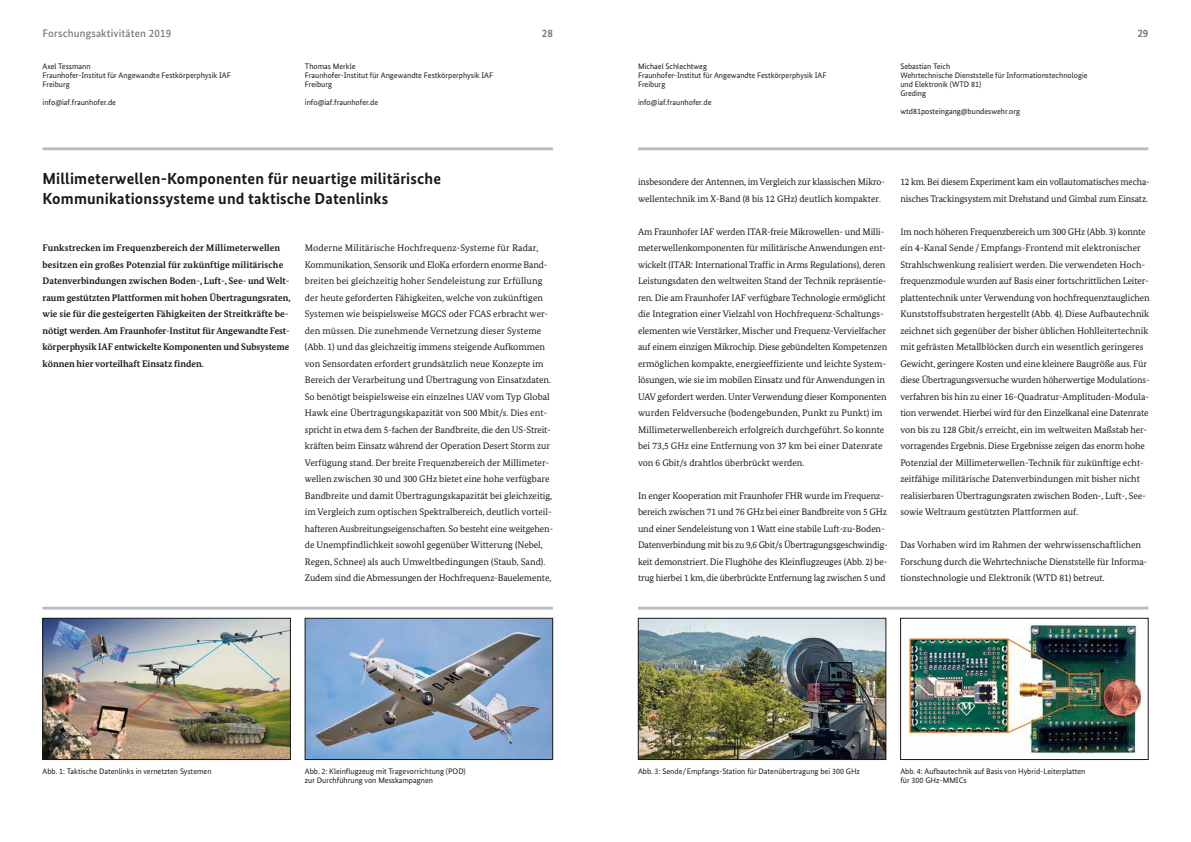
<style>
.page{position:relative;width:1191px;height:842px;background:#fff}
.page>*{position:absolute;margin:0;border:0;box-sizing:border-box;transform-origin:0 0}
._03_Head_Bundessans{font:700 16px "Bundes Sans";letter-spacing:.01em;color:#1a1a18}
._01_Kapitel___Bundes{font:500 11px "Bundes Sans";letter-spacing:.015em;color:#7b7b7a}
._09_Pagina_Bundessan{font:700 11px "Bundes Sans";color:#7b7b7a}
._04_Copy_BundesSerif{font:9.5px/16.5px "Bundes Serif";letter-spacing:-.005em;color:#1a1a18}
._04_Einleitung_Bunde{font:700 9.5px/16.5px "Bundes Serif";color:#1a1a18}
._02_Autor_Bundes_nor{font:8px "Bundes Sans";color:#1a1a18}
._06_Bildunterschrift{font:8px/9px "Bundes Sans";color:#1a1a18}
</style>
<div class="page">
<hr style="left:43px;top:607px;width:510px;height:2px;background:#bbbcbd">
<hr style="left:43px;top:147px;width:510px;height:3px;background:#bbbcbd">
<hr style="left:638px;top:607px;width:510px;height:2px;background:#bbbcbd">
<img style="left:45px;top:620px;width:244px;height:138px">
<div style="left:43px;top:618px;width:248px;height:142px;border:1px solid #1a1a18"></div>
<img style="left:640px;top:620px;width:244px;height:138px">
<div style="left:638px;top:618px;width:248px;height:142px;border:1px solid #1a1a18"></div>
<img style="left:307px;top:620px;width:244px;height:138px">
<div style="left:305px;top:618px;width:248px;height:142px;border:1px solid #1a1a18"></div>
<img style="left:908px;top:620px;width:236px;height:134px">
<div style="left:900px;top:618px;width:248px;height:142px;border:1px solid #1a1a18"></div>
<hr style="left:638px;top:147px;width:510px;height:3px;background:#bbbcbd">
<p class="_01_Kapitel___Bundes" style="left:43px;top:26px;width:130px">Forschungsaktivitäten 2019</p>
<p class="_09_Pagina_Bundessan" style="left:542px;top:26px;width:12px">28</p>
<p class="_09_Pagina_Bundessan" style="left:1137px;top:26px;width:12px">29</p>
<p class="_02_Autor_Bundes_nor" style="left:43px;top:61px;width:50px">Axel Tessmann</p>
<p class="_02_Autor_Bundes_nor" style="left:43px;top:70px;width:190px">Fraunhofer-Institut für Angewandte Festkörperphysik IAF</p>
<p class="_02_Autor_Bundes_nor" style="left:43px;top:79px;width:29px">Freiburg</p>
<p class="_02_Autor_Bundes_nor" style="left:43px;top:97px;width:75px">info@iaf.fraunhofer.de</p>
<p class="_02_Autor_Bundes_nor" style="left:305px;top:61px;width:52px">Thomas Merkle</p>
<p class="_02_Autor_Bundes_nor" style="left:305px;top:70px;width:190px">Fraunhofer-Institut für Angewandte Festkörperphysik IAF</p>
<p class="_02_Autor_Bundes_nor" style="left:305px;top:79px;width:29px">Freiburg</p>
<p class="_02_Autor_Bundes_nor" style="left:305px;top:97px;width:75px">info@iaf.fraunhofer.de</p>
<p class="_02_Autor_Bundes_nor" style="left:638px;top:61px;width:71px">Michael Schlechtweg</p>
<p class="_02_Autor_Bundes_nor" style="left:638px;top:70px;width:190px">Fraunhofer-Institut für Angewandte Festkörperphysik IAF</p>
<p class="_02_Autor_Bundes_nor" style="left:638px;top:79px;width:29px">Freiburg</p>
<p class="_02_Autor_Bundes_nor" style="left:638px;top:97px;width:75px">info@iaf.fraunhofer.de</p>
<p class="_02_Autor_Bundes_nor" style="left:900px;top:61px;width:51px">Sebastian Teich</p>
<p class="_02_Autor_Bundes_nor" style="left:900px;top:70px;width:189px">Wehrtechnische Dienststelle für Informationstechnologie</p>
<p class="_02_Autor_Bundes_nor" style="left:900px;top:79px;width:82px">und Elektronik (WTD 81)</p>
<p class="_02_Autor_Bundes_nor" style="left:900px;top:88px;width:27px">Greding</p>
<p class="_02_Autor_Bundes_nor" style="left:900px;top:106px;width:121px">wtd81posteingang@bundeswehr.org</p>
<p class="_03_Head_Bundessans" style="left:43px;top:169px;width:400px">Millimeterwellen-Komponenten für neuartige militärische</p>
<p class="_03_Head_Bundessans" style="left:43px;top:189px;width:347px">Kommunikationssysteme und taktische Datenlinks</p>
<p class="_04_Einleitung_Bunde" style="left:43px;top:240px;width:249px">Funkstrecken im Frequenzbereich der Millimeterwellen besitzen ein großes Potenzial für zukünftige militärische Datenverbindungen zwischen Boden-, Luft-, See- und Welt&shy;raum gestützten Plattformen mit hohen Übertragungsraten, wie sie für die gesteigerten Fähigkeiten der Streitkräfte be&shy;nötigt werden. Am Fraunhofer-Institut für Angewandte Fest&shy;körperphysik IAF entwickelte Komponenten und Subsysteme können hier vorteilhaft Einsatz finden.</p>
<p class="_04_Copy_BundesSerif" style="left:305px;top:240px;width:250px">Moderne Militärische Hochfrequenz-Systeme für Radar, Kommunikation, Sensorik und EloKa erfordern enorme Band&shy;breiten bei gleichzeitig hoher Sendeleistung zur Erfüllung der heute geforderten Fähigkeiten, welche von zukünftigen Systemen wie beispielsweise MGCS oder FCAS erbracht wer&shy;den müssen. Die zunehmende Vernetzung dieser Systeme (Abb. 1) und das gleichzeitig immens steigende Aufkommen von Sensordaten erfordert grundsätzlich neue Konzepte im Bereich der Verarbeitung und Übertragung von Einsatzdaten.<br>So benötigt beispielsweise ein einzelnes UAV vom Typ Global Hawk eine Übertragungskapazität von 500 Mbit/s. Dies ent&shy;spricht in etwa dem 5-fachen der Bandbreite, die den US-Streit&shy;kräften beim Einsatz während der Operation Desert Storm zur Verfügung stand. Der breite Frequenzbereich der Millimeter&shy;wellen zwischen 30 und 300 GHz bietet eine hohe verfügbare Bandbreite und damit Übertragungskapazität bei gleichzeitig, im Vergleich zum optischen Spektralbereich, deutlich vorteil&shy;hafteren Ausbreitungseigenschaften. So besteht eine weitgehen&shy;de Unempfindlichkeit sowohl gegenüber Witterung (Nebel, Regen, Schnee) als auch Umweltbedingungen (Staub, Sand).<br>Zudem sind die Abmessungen der Hochfrequenz-Bauelemente,</p>
<p class="_04_Copy_BundesSerif" style="left:638px;top:173px;width:249px">insbesondere der Antennen, im Vergleich zur klassischen Mikro&shy;wellentechnik im X-Band (8 bis 12 GHz) deutlich kompakter.</p>
<p class="_04_Copy_BundesSerif" style="left:638px;top:223px;width:251px">Am Fraunhofer IAF werden ITAR-freie Mikrowellen- und Milli&shy;meterwellenkomponenten für militärische Anwendungen ent&shy;wickelt (ITAR: International Traffic in Arms Regulations), deren Leistungsdaten den weltweiten Stand der Technik repräsentie&shy;ren. Die am Fraunhofer IAF verfügbare Technologie ermöglicht die Integration einer Vielzahl von Hochfrequenz-Schaltungs&shy;elementen wie Verstärker, Mischer und Frequenz-Vervielfacher auf einem einzigen Mikrochip. Diese gebündelten Kompetenzen ermöglichen kompakte, energieeffiziente und leichte System&shy;lösungen, wie sie im mobilen Einsatz und für Anwendungen in UAV gefordert werden. Unter Verwendung dieser Komponenten wurden Feldversuche (bodengebunden, Punkt zu Punkt) im Millimeterwellenbereich erfolgreich durchgeführt. So konnte bei 73,5 GHz eine Entfernung von 37 km bei einer Datenrate von 6 Gbit/s drahtlos überbrückt werden.</p>
<p class="_04_Copy_BundesSerif" style="left:638px;top:487px;width:251px">In enger Kooperation mit Fraunhofer FHR wurde im Frequenz&shy;bereich zwischen 71 und 76 GHz bei einer Bandbreite von 5 GHz und einer Sendeleistung von 1 Watt eine stabile Luft-zu-Boden-Datenverbindung mit bis zu 9,6 Gbit/s Übertragungsgeschwindig-</p>
<p class="_04_Copy_BundesSerif" style="left:638px;top:553px;width:251px">keit demonstriert. Die Flughöhe des Kleinflugzeuges (Abb. 2) be&shy;trug hierbei 1 km, die überbrückte Entfernung lag zwischen 5 und</p>
<p class="_04_Copy_BundesSerif" style="left:900px;top:173px;width:251px">12 km. Bei diesem Experiment kam ein vollautomatisches mecha&shy;nisches Trackingsystem mit Drehstand und Gimbal zum Einsatz.</p>
<p class="_04_Copy_BundesSerif" style="left:900px;top:223px;width:251px">Im noch höheren Frequenzbereich um 300 GHz (Abb. 3) konnte ein 4-Kanal Sende / Empfangs-Frontend mit elektronischer Strahlschwenkung realisiert werden. Die verwendeten Hoch&shy;frequenzmodule wurden auf Basis einer fortschrittlichen Leiter&shy;plattentechnik unter Verwendung von hochfrequenztauglichen Kunststoffsubstraten hergestellt (Abb. 4). Diese Aufbautechnik zeichnet sich gegenüber der bisher üblichen Hohlleitertechnik mit gefrästen Metallblöcken durch ein wesentlich geringeres Gewicht, geringere Kosten und eine kleinere Baugröße aus. Für diese Übertragungsversuche wurden höherwertige Modulations&shy;verfahren bis hin zu einer 16-Quadratur-Amplituden-Modula&shy;tion verwendet. Hierbei wird für den Einzelkanal eine Datenrate von bis zu 128 Gbit/s erreicht, ein im weltweiten Maßstab her&shy;vorragendes Ergebnis. Diese Ergebnisse zeigen das enorm hohe Potenzial der Millimeterwellen-Technik für zukünftige echt&shy;zeitfähige militärische Datenverbindungen mit bisher nicht realisierbaren Übertragungsraten zwischen Boden-, Luft-, See&shy;sowie Weltraum gestützten Plattformen auf.</p>
<p class="_04_Copy_BundesSerif" style="left:900px;top:536px;width:248px">Das Vorhaben wird im Rahmen der wehrwissenschaftlichen<br>Forschung durch die Wehrtechnische Dienststelle für Informa&shy;tionstechnologie und Elektronik (WTD 81) betreut.</p>
<p class="_06_Bildunterschrift" style="left:43px;top:767px;width:170px">Abb. 1: Taktische Datenlinks in vernetzten Systemen</p>
<p class="_06_Bildunterschrift" style="left:305px;top:767px;width:162px">Abb. 2: Kleinflugzeug mit Tragevorrichtung (POD) zur Durchführung von Messkampagnen</p>
<p class="_06_Bildunterschrift" style="left:900px;top:767px;width:187px">Abb. 4: Aufbautechnik auf Basis von Hybrid-Leiterplatten</p>
<p class="_06_Bildunterschrift" style="left:638px;top:767px;width:223px">Abb. 3: Sende/Empfangs-Station für Datenübertragung bei 300 GHz</p>
<p class="_06_Bildunterschrift" style="left:900px;top:776px;width:68px">für 300 GHz-MMICs</p>
</div>
